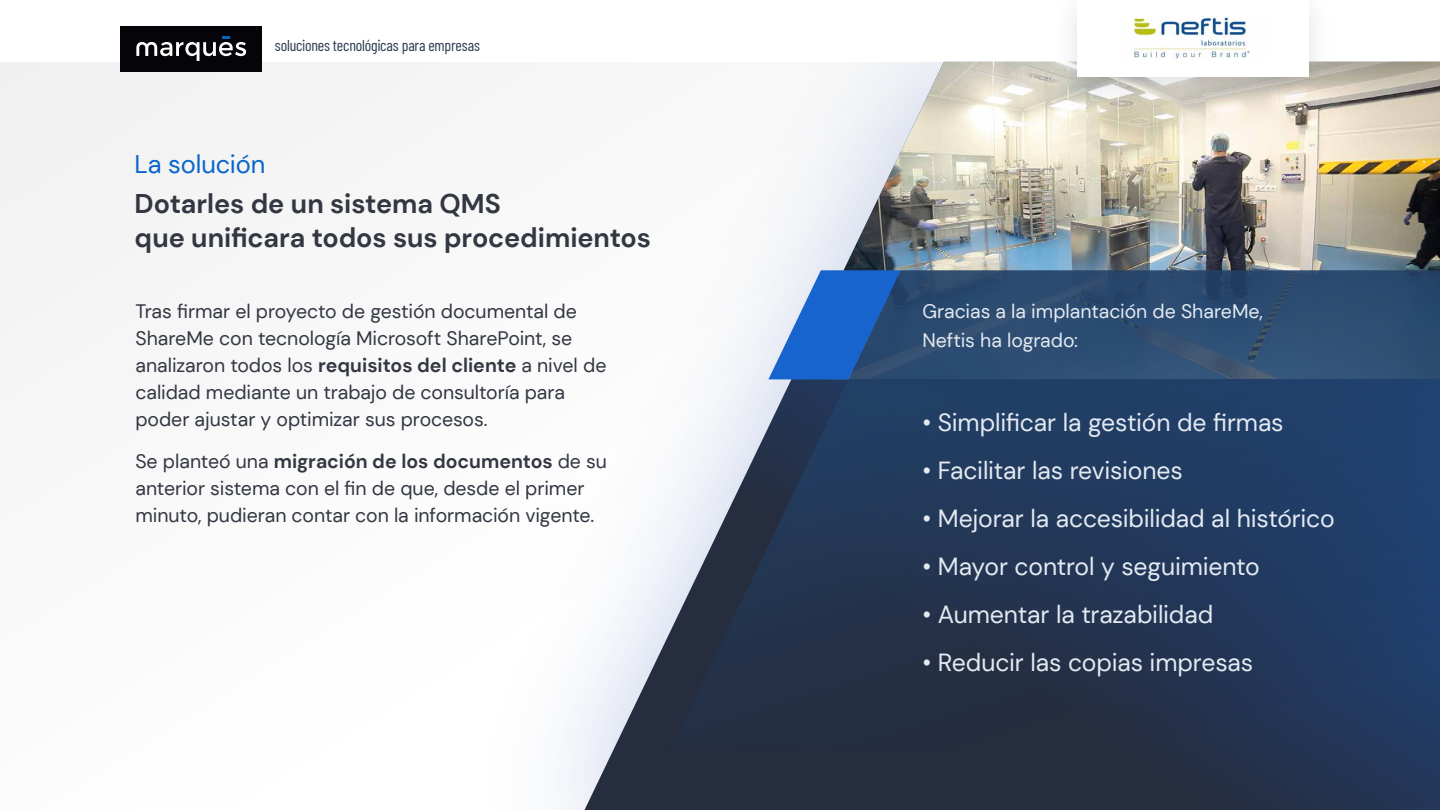
<style>
.page{position:relative;width:1440px;height:810px;background:#f9f9f9}
.page>*{position:absolute;margin:0;border:0;box-sizing:border-box;transform-origin:0 0}
.t1{font:700 27px/33.8px "DM Sans";letter-spacing:-.005em;color:#333742}
.t2{font:25.5px "DM Sans";letter-spacing:-.01em;color:#0965ca}
.t3{font:24.75px "DM Sans";letter-spacing:-.01em;color:#e2e9f1}
.t4{font:19.5px/27px "DM Sans";letter-spacing:-.005em;color:#333742}
.t5{font:19.5px/29.2px "DM Sans";color:#e2e9f1}
.t6{font:15.75px "Barlow Condensed";letter-spacing:-.015em;color:#2a3a51}
.s1{font-weight:700}
</style>
<div class="page">
<svg style="left:584px;top:560px;width:856px;height:250px"></svg>
<div style="left:0;top:0;width:1440px;height:61px;background:#fff"></div>
<div style="left:121px;top:26px;width:141px;height:46px;background:#050509"></div>
<svg style="left:136px;top:36px;width:110px;height:25px"></svg>
<img style="left:799px;top:61px;width:641px;height:209px">
<svg style="left:671px;top:270px;width:769px;height:478px;background:#334867"></svg>
<svg style="left:768px;top:270px;width:133px;height:109px"></svg>
<img style="left:1043px;top:10px;width:299px;height:108px">
<div style="left:1077px;top:0;width:231px;height:76px;background:#fff"></div>
<img style="left:1134px;top:16px;width:116px;height:43px">
<p class="t6" style="left:275px;top:34px;width:207px">soluciones tecnológicas para empresas</p>
<h2 class="t2" style="left:135px;top:148px;width:132px">La solución</h2>
<h1 class="t1" style="left:135px;top:187px;width:518px">Dotarles de un sistema QMS<br>que unificara todos sus procedimientos</h1>
<p class="t4" style="left:135px;top:298px;width:472px">Tras firmar el proyecto de gestión documental de ShareMe con tecnología Microsoft SharePoint, se analizaron todos los <span class="s1">requisitos del cliente</span> a nivel de calidad mediante un trabajo de consultoría para poder ajustar y optimizar sus procesos.</p>
<p class="t4" style="left:135px;top:448px;width:473px">Se planteó una <span class="s1">migración de los documentos</span> de su anterior sistema con el fin de que, desde el primer minuto, pudieran contar con la información vigente.</p>
<p class="t5" style="left:922px;top:296px;width:342px">Gracias a la implantación de ShareMe,<br>Neftis ha logrado:</p>
<p class="t3" style="left:922px;top:408px;width:363px">• Simplificar la gestión de firmas</p>
<p class="t3" style="left:922px;top:456px;width:262px">• Facilitar las revisiones</p>
<p class="t3" style="left:922px;top:504px;width:414px">• Mejorar la accesibilidad al histórico</p>
<p class="t3" style="left:922px;top:551px;width:339px">• Mayor control y seguimiento</p>
<p class="t3" style="left:922px;top:599px;width:292px">• Aumentar la trazabilidad</p>
<p class="t3" style="left:922px;top:647px;width:332px">• Reducir las copias impresas</p>
</div>
